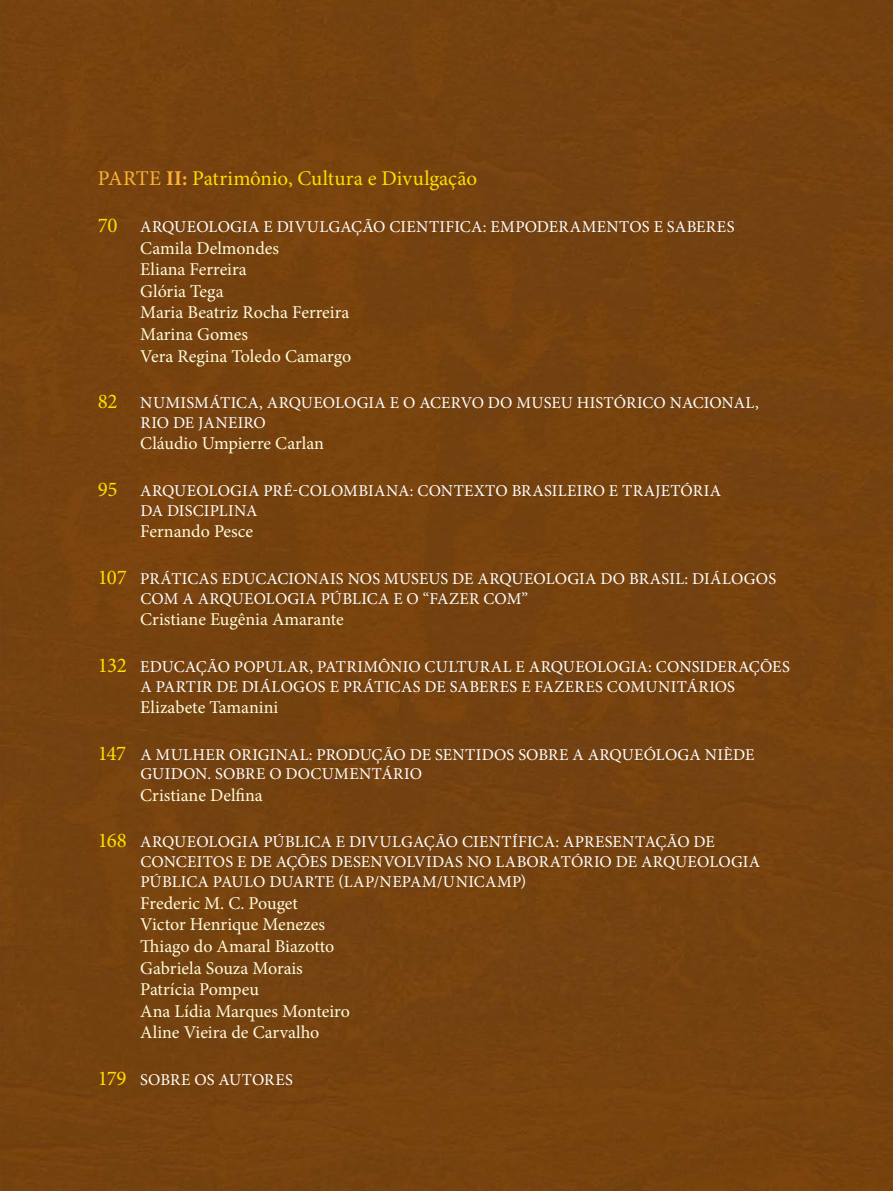
<style>
.page{position:relative;width:893px;height:1191px;background:#76420f}
.page>*{position:absolute;margin:0;border:0;box-sizing:border-box;transform-origin:0 0}
.t1{font:21px "Minion Pro";letter-spacing:-.005em;color:#ffde00}
.t2{font:18px "Minion Pro";color:#fffbdc}
.t3{font:16.5px/19.8px "Minion Pro";letter-spacing:.015em;color:#fff}
.s1{color:#f9b234}
.s2{font-weight:700;color:#f9b234}
.s3{font-size:21px;color:#ffde00}
</style>
<div class="page">
<p class="t1" style="left:98px;top:165px;width:381px"><span class="s1">PARTE</span> <span class="s2">II:</span> Patrimônio, Cultura e Divulgação</p>
<p class="t3" style="left:98px;top:217px;width:638px"><span class="s3">70</span> ARQUEOLOGIA E DIVULGAÇÃO CIENTIFICA: EMPODERAMENTOS E SABERES</p>
<p class="t2" style="left:140px;top:236px;width:140px">Camila Delmondes</p>
<p class="t2" style="left:140px;top:257px;width:108px">Eliana Ferreira</p>
<p class="t2" style="left:140px;top:279px;width:85px">Glória Tega</p>
<p class="t2" style="left:140px;top:300px;width:210px">Maria Beatriz Rocha Ferreira</p>
<p class="t2" style="left:140px;top:322px;width:109px">Marina Gomes</p>
<p class="t2" style="left:140px;top:344px;width:212px">Vera Regina Toledo Camargo</p>
<p class="t3" style="left:140px;top:393px;width:620px;text-indent:-43px"><span class="s3">82</span> NUMISMÁTICA, ARQUEOLOGIA E O ACERVO DO MUSEU HISTÓRICO NACIONAL,<br>RIO DE JANEIRO</p>
<p class="t2" style="left:140px;top:431px;width:185px">Cláudio Umpierre Carlan</p>
<p class="t3" style="left:140px;top:481px;width:582px;text-indent:-43px"><span class="s3">95</span> ARQUEOLOGIA PRÉ-COLOMBIANA: CONTEXTO BRASILEIRO E TRAJETÓRIA<br>DA DISCIPLINA</p>
<p class="t2" style="left:140px;top:519px;width:114px">Fernando Pesce</p>
<p class="t3" style="left:140px;top:568px;width:637px;text-indent:-43px"><span class="s3">107</span> PRÁTICAS EDUCACIONAIS NOS MUSEUS DE ARQUEOLOGIA DO BRASIL: DIÁLOGOS<br>COM A ARQUEOLOGIA PÚBLICA E O “FAZER COM”</p>
<p class="t2" style="left:140px;top:607px;width:205px">Cristiane Eugênia Amarante</p>
<p class="t3" style="left:140px;top:656px;width:651px;text-indent:-43px"><span class="s3">132</span> EDUCAÇÃO POPULAR, PATRIMÔNIO CULTURAL E ARQUEOLOGIA: CONSIDERAÇÕES<br>A PARTIR DE DIÁLOGOS E PRÁTICAS DE SABERES E FAZERES COMUNITÁRIOS</p>
<p class="t2" style="left:140px;top:695px;width:140px">Elizabete Tamanini</p>
<p class="t3" style="left:140px;top:744px;width:616px;text-indent:-43px"><span class="s3">147</span> A MULHER ORIGINAL: PRODUÇÃO DE SENTIDOS SOBRE A ARQUEÓLOGA NIÈDE<br>GUIDON. SOBRE O DOCUMENTÁRIO</p>
<p class="t2" style="left:140px;top:783px;width:124px">Cristiane Delfina</p>
<p class="t3" style="left:140px;top:832px;width:621px;text-indent:-43px"><span class="s3">168</span> ARQUEOLOGIA PÚBLICA E DIVULGAÇÃO CIENTÍFICA: APRESENTAÇÃO DE<br>CONCEITOS E DE AÇÕES DESENVOLVIDAS NO LABORATÓRIO DE ARQUEOLOGIA<br>PÚBLICA PAULO DUARTE (LAP/NEPAM/UNICAMP)</p>
<p class="t2" style="left:140px;top:891px;width:159px">Frederic M. C. Pouget</p>
<p class="t2" style="left:140px;top:912px;width:186px">Victor Henrique Menezes</p>
<p class="t2" style="left:140px;top:934px;width:196px">Thiago do Amaral Biazotto</p>
<p class="t2" style="left:140px;top:955px;width:164px">Gabriela Souza Morais</p>
<p class="t2" style="left:140px;top:977px;width:120px">Patrícia Pompeu</p>
<p class="t2" style="left:140px;top:999px;width:211px">Ana Lídia Marques Monteiro</p>
<p class="t2" style="left:140px;top:1020px;width:181px">Aline Vieira de Carvalho</p>
<p class="t3" style="left:98px;top:1069px;width:197px"><span class="s3">179</span> SOBRE OS AUTORES</p>
</div>
